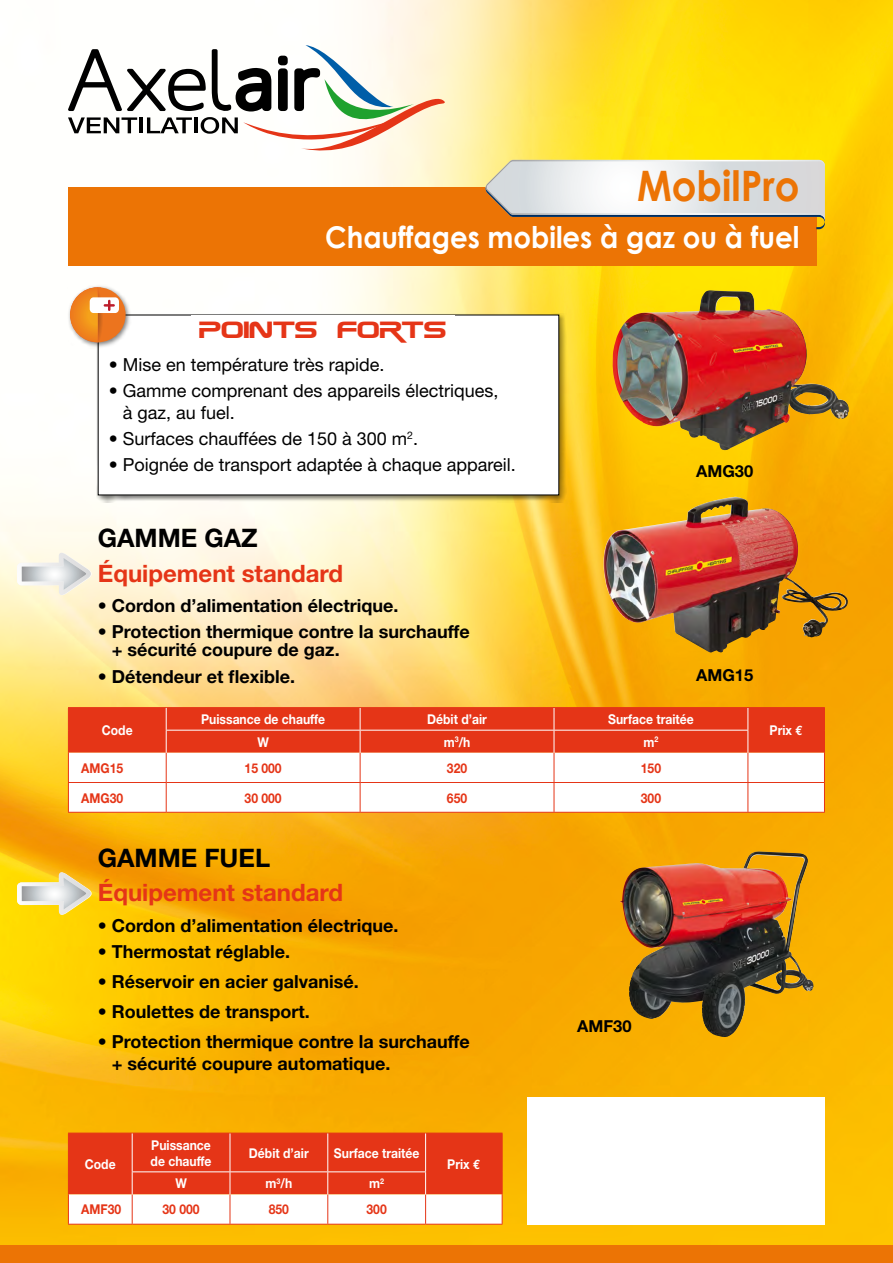
<style>
.page{position:relative;width:893px;height:1263px;background:#fff}
.page>*{position:absolute;margin:0;border:0;box-sizing:border-box;transform-origin:0 0}
.t1{font:700 42px "Century Gothic";color:#ec7405;scale:.92 1}
.t2{font:700 30px "Century Gothic";color:#fff;scale:.92 1}
.t3{font:700 25.5px "Helvetica Neue";color:#000}
.t4{font:700 24px "Helvetica Neue";color:#e53517}
.t5{font:24px "Zebulon";color:#e53517}
.t6{font:700 18px/18px "Helvetica Neue";color:#000}
.t7{font:18px/21.6px "Helvetica Neue";color:#000}
.t8{font:700 16.5px "Helvetica Neue";color:#000}
.t9{font:700 13.5px/16.2px "Helvetica Neue";color:#fff;scale:.9 1}
.t10{font:700 13.5px "Helvetica Neue";color:#e53517;scale:.9 1}
.s1{font-family:"Euro Mono"}
</style>
<div class="page">
<img style="left:0;top:0;width:893px;height:1246px">
<div style="left:0;top:1246px;width:893px;height:17px;background:#ec7405"></div>
<svg style="left:68px;top:45px;width:377px;height:105px"></svg>
<div style="left:278px;top:56px;width:10px;height:9px;border:4px solid #000;border-radius:2px"></div>
<div style="left:527px;top:1097px;width:298px;height:128px;background:#fff"></div>
<div style="left:68px;top:187px;width:748px;height:79px;background:#ec7405"></div>
<svg style="left:485px;top:160px;width:340px;height:69px"></svg>
<hr style="left:68px;top:707px;width:98px;height:1px;background:#e53517">
<hr style="left:166px;top:707px;width:194px;height:1px;background:#e53517">
<hr style="left:360px;top:707px;width:194px;height:1px;background:#e53517">
<hr style="left:554px;top:707px;width:194px;height:1px;background:#e53517">
<hr style="left:748px;top:707px;width:77px;height:1px;background:#e53517">
<hr style="left:68px;top:812px;width:98px;height:1px;background:#e53517">
<hr style="left:166px;top:812px;width:194px;height:1px;background:#e53517">
<hr style="left:360px;top:812px;width:194px;height:1px;background:#e53517">
<hr style="left:554px;top:812px;width:194px;height:1px;background:#e53517">
<hr style="left:748px;top:812px;width:77px;height:1px;background:#e53517">
<svg style="left:68px;top:708px;width:757px;height:104px"></svg>
<hr style="left:166px;top:730px;width:194px;height:1px;background:#fff">
<hr style="left:360px;top:730px;width:194px;height:1px;background:#fff">
<hr style="left:554px;top:730px;width:194px;height:1px;background:#fff">
<hr style="left:68px;top:1224px;width:64px;height:1px;background:#e53517">
<hr style="left:132px;top:1224px;width:98px;height:1px;background:#e53517">
<hr style="left:230px;top:1224px;width:98px;height:1px;background:#e53517">
<hr style="left:328px;top:1224px;width:98px;height:1px;background:#e53517">
<hr style="left:426px;top:1224px;width:76px;height:1px;background:#e53517">
<svg style="left:68px;top:1133px;width:435px;height:91px"></svg>
<hr style="left:132px;top:1171px;width:98px;height:1px;background:#fff">
<hr style="left:230px;top:1171px;width:98px;height:1px;background:#fff">
<hr style="left:328px;top:1171px;width:98px;height:1px;background:#fff">
<svg style="left:17px;top:553px;width:75px;height:43px;background:#ebe9de"></svg>
<svg style="left:17px;top:872px;width:75px;height:44px;background:#ebd77e"></svg>
<div style="left:96px;top:313px;width:471px;height:190px;background:#000;opacity:.5"></div>
<div style="left:98px;top:315px;width:461px;height:180px;background:#fff"></div>
<div style="left:67px;top:284px;width:65px;height:64px;background:#000;opacity:.5"></div>
<svg style="left:70px;top:287px;width:56px;height:55px"></svg>
<img style="left:612px;top:290px;width:237px;height:161px">
<img style="left:601px;top:497px;width:247px;height:156px">
<img style="left:620px;top:851px;width:194px;height:188px">
<h1 class="t1" style="left:637px;top:159px;width:178px">MobilPro</h1>
<h2 class="t2" style="left:325px;top:219px;width:517px">Chauffages mobiles à gaz ou à fuel</h2>
<h3 class="t5" style="left:200px;top:314px;width:249px">POINTS FORTS</h3>
<p class="t7" style="left:109px;top:354px;width:277px">• Mise en température très rapide.</p>
<p class="t7" style="left:123px;top:380px;width:377px;text-indent:-14px">• Gamme comprenant des appareils électriques, à gaz, au fuel.</p>
<p class="t7" style="left:109px;top:427px;width:311px">• Surfaces chauffées de 150 à 300 m<sup>2</sup>.</p>
<p class="t7" style="left:109px;top:453px;width:409px">• Poignée de transport adaptée à chaque appareil.</p>
<p class="t8" style="left:696px;top:461px;width:59px">AMG30</p>
<h3 class="t3" style="left:98px;top:522px;width:162px">GAMME GAZ</h3>
<h3 class="t4" style="left:98px;top:558px;width:247px">Équipement standard</h3>
<p class="t6" style="left:98px;top:596px;width:302px">• Cordon d’alimentation électrique.</p>
<p class="t6" style="left:112px;top:623px;width:360px;text-indent:-14px">• Protection thermique contre la surchauffe + sécurité coupure de gaz.</p>
<p class="t6" style="left:98px;top:667px;width:199px">• Détendeur et flexible.</p>
<p class="t8" style="left:696px;top:665px;width:59px">AMG15</p>
<p class="t9" style="left:102px;top:722px;width:36px">Code</p>
<p class="t9" style="left:201px;top:711px;width:139px">Puissance de chauffe</p>
<p class="t9" style="left:427px;top:711px;width:68px">Débit d’air</p>
<p class="t9" style="left:608px;top:711px;width:96px">Surface traitée</p>
<p class="t9" style="left:257px;top:733px;width:14px">W</p>
<p class="t9" style="left:444px;top:733px;width:31px">m<sup>3</sup>/h</p>
<p class="t9" style="left:643px;top:733px;width:18px">m<sup>2</sup></p>
<p class="t10" style="left:81px;top:759px;width:48px">AMG15</p>
<p class="t10" style="left:245px;top:759px;width:43px">15 000</p>
<p class="t10" style="left:447px;top:759px;width:24px">320</p>
<p class="t10" style="left:641px;top:759px;width:24px">150</p>
<p class="t10" style="left:81px;top:789px;width:48px">AMG30</p>
<p class="t10" style="left:245px;top:789px;width:43px">30 000</p>
<p class="t10" style="left:447px;top:789px;width:24px">650</p>
<p class="t10" style="left:641px;top:789px;width:24px">300</p>
<p class="t9" style="left:770px;top:722px;width:38px">Prix <span class="s1">€</span></p>
<h3 class="t3" style="left:98px;top:842px;width:174px">GAMME FUEL</h3>
<h3 class="t4" style="left:98px;top:878px;width:247px">Équipement standard</h3>
<p class="t6" style="left:98px;top:916px;width:302px">• Cordon d’alimentation électrique.</p>
<p class="t6" style="left:98px;top:942px;width:194px">• Thermostat réglable.</p>
<p class="t6" style="left:98px;top:972px;width:263px">• Réservoir en acier galvanisé.</p>
<p class="t6" style="left:98px;top:1002px;width:214px">• Roulettes de transport.</p>
<p class="t6" style="left:112px;top:1031px;width:360px;line-height:21.6px;text-indent:-14px">• Protection thermique contre la surchauffe + sécurité coupure automatique.</p>
<p class="t8" style="left:577px;top:1016px;width:56px">AMF30</p>
<p class="t9" style="left:85px;top:1156px;width:36px">Code</p>
<p class="t9" style="left:151px;top:1136px;width:69px">Puissance de chauffe</p>
<p class="t9" style="left:249px;top:1144px;width:68px">Débit d’air</p>
<p class="t9" style="left:334px;top:1144px;width:96px">Surface traitée</p>
<p class="t9" style="left:175px;top:1175px;width:14px">W</p>
<p class="t9" style="left:266px;top:1175px;width:31px">m<sup>3</sup>/h</p>
<p class="t9" style="left:369px;top:1175px;width:18px">m<sup>2</sup></p>
<p class="t10" style="left:81px;top:1201px;width:46px">AMF30</p>
<p class="t10" style="left:163px;top:1201px;width:43px">30 000</p>
<p class="t10" style="left:269px;top:1201px;width:24px">850</p>
<p class="t10" style="left:367px;top:1201px;width:24px">300</p>
<p class="t9" style="left:447px;top:1156px;width:38px">Prix <span class="s1">€</span></p>
</div>
